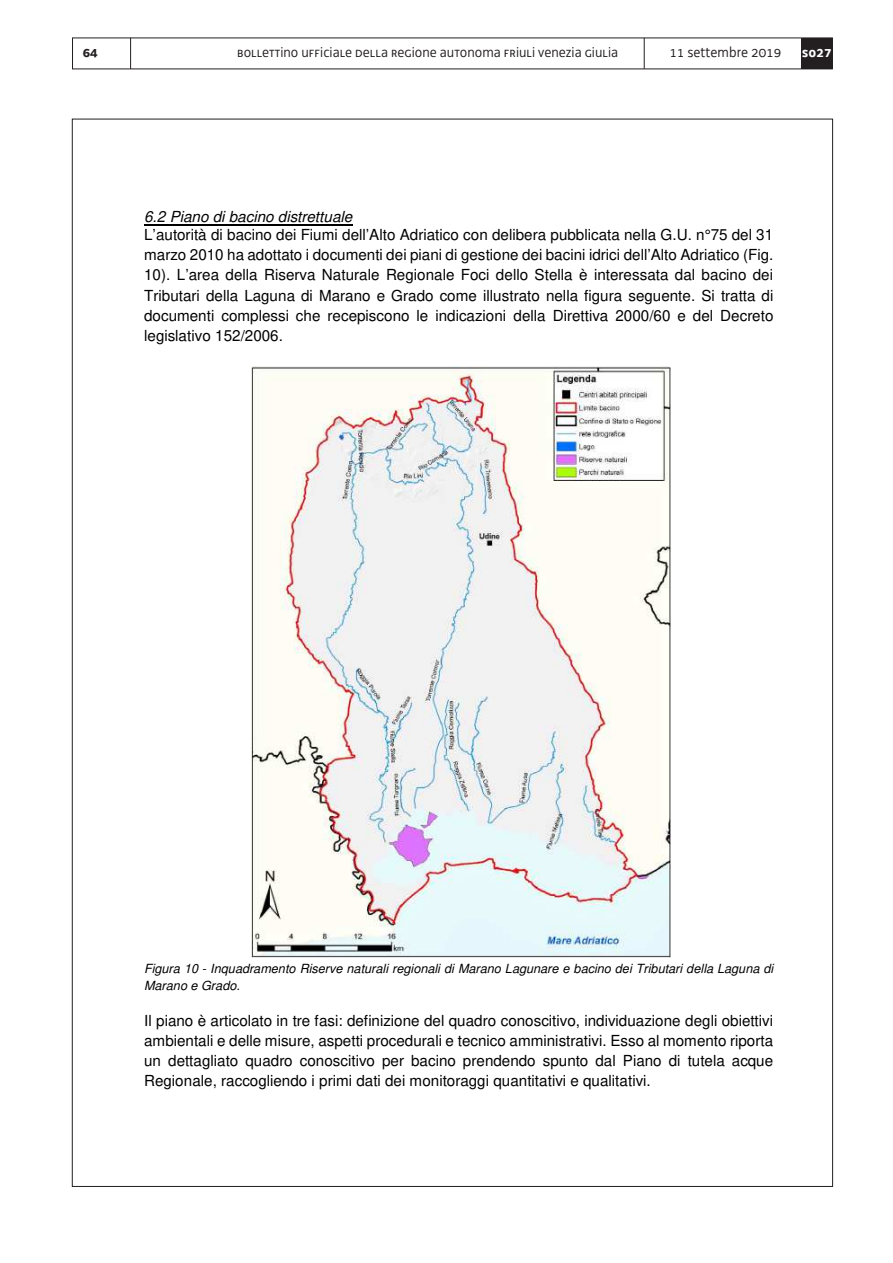
<style>
.page{position:relative;width:893px;height:1263px;background:#fff}
.page>*{position:absolute;margin:0;border:0;box-sizing:border-box;transform-origin:0 0}
.t1{font:15.15px/20.1px "Helvetica";letter-spacing:.005em;color:#000;text-align:justify}
.t2{font:italic 15.15px "Helvetica";color:#000}
.t3{font:15px "Decima UNI";color:#231f20}
.t4{font:15px "Decima WE";color:#231f20}
.t5{font:700 15px "Decima WE";color:#fff}
.t6{font:700 15px "Decima WE";color:#231f20}
.t7{font:italic 12.6px/16.8px "Helvetica";color:#000}
</style>
<div class="page">
<hr style="left:130px;top:38px;width:1px;height:31px;background:#231f20">
<hr style="left:644px;top:38px;width:1px;height:31px;background:#231f20">
<div style="left:801px;top:38px;width:31px;height:31px;background:#231f20"></div>
<hr style="left:144px;top:224px;width:208px;height:1px;background:#000">
<img style="left:251px;top:367px;width:419px;height:591px">
<p class="t6" style="left:83px;top:43px;width:17px">64</p>
<p class="t3" style="left:237px;top:43px;width:382px">bollettino ufficiale della regione autonoma friuli venezia giulia</p>
<p class="t4" style="left:669px;top:43px;width:113px">11 settembre 2019</p>
<p class="t5" style="left:802px;top:43px;width:31px">so27</p>
<p class="t2" style="left:144px;top:211px;width:210px">6.2 Piano di bacino distrettuale</p>
<p class="t1" style="left:144px;top:225px;width:631px">L’autorità di bacino dei Fiumi dell’Alto Adriatico con delibera pubblicata nella G.U. n°75 del 31 marzo 2010 ha adottato i documenti dei piani di gestione dei bacini idrici dell’Alto Adriatico (Fig.<br>10). L’area della Riserva Naturale Regionale Foci dello Stella è interessata dal bacino dei Tributari della Laguna di Marano e Grado come illustrato nella figura seguente. Si tratta di documenti complessi che recepiscono le indicazioni della Direttiva 2000/60 e del Decreto legislativo 152/2006.</p>
<p class="t7" style="left:144px;top:961px;width:631px">Figura 10 - Inquadramento Riserve naturali regionali di Marano Lagunare e bacino dei Tributari della Laguna di<br>Marano e Grado.</p>
<p class="t1" style="left:144px;top:1010px;width:631px">Il piano è articolato in tre fasi: definizione del quadro conoscitivo, individuazione degli obiettivi ambientali e delle misure, aspetti procedurali e tecnico amministrativi. Esso al momento riporta un dettagliato quadro conoscitivo per bacino prendendo spunto dal Piano di tutela acque Regionale, raccogliendo i primi dati dei monitoraggi quantitativi e qualitativi.</p>
</div>
